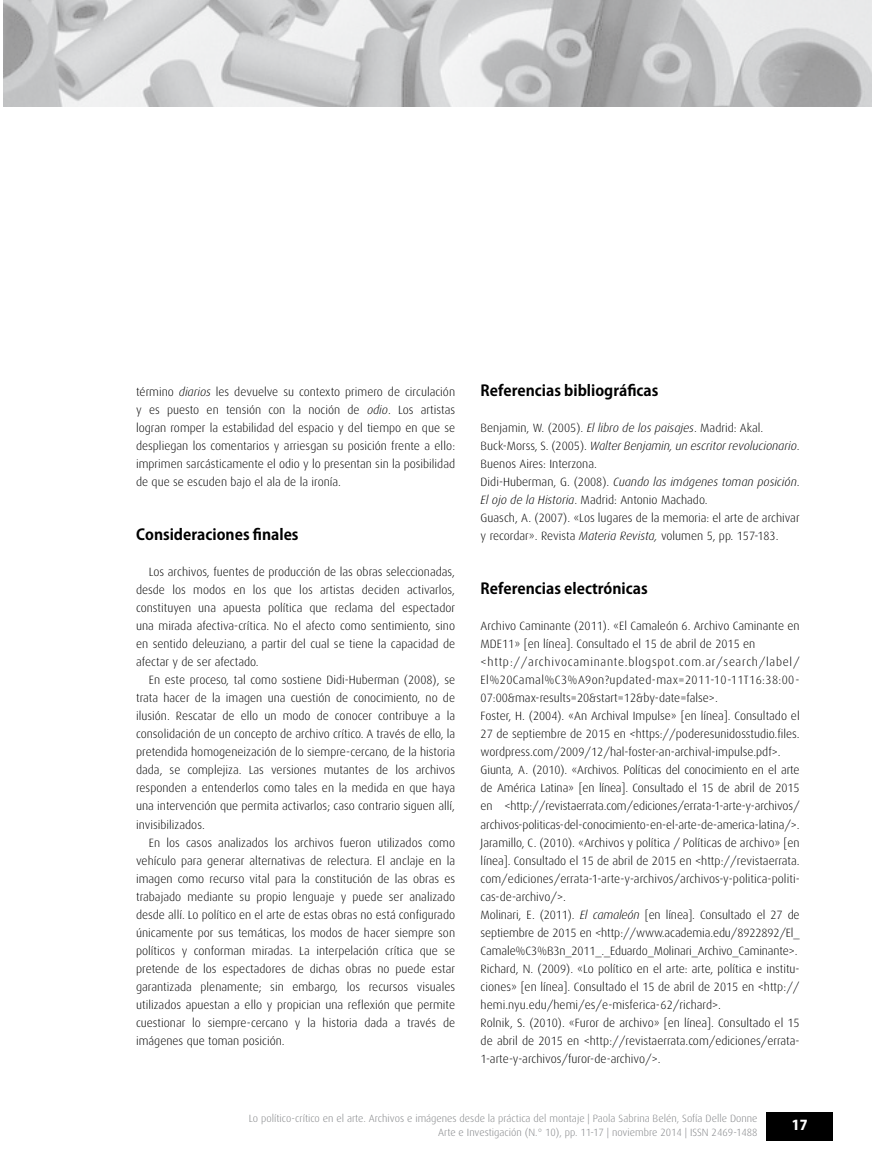
<style>
.page{position:relative;width:872px;height:1170px;background:#fff}
.page>*{position:absolute;margin:0;border:0;box-sizing:border-box;transform-origin:0 0}
.t1{font:700 15px "Koz Go Pro";color:#000}
.t2{font:800 13.5px "Koz Go Pro";color:#fff}
.t3{font:300 12px/18px "Dax";color:#000;text-align:justify}
.t4{font:300 10.5px/13.5px "Dax";color:#808285;text-align:right}
.s1{font-style:italic}
</style>
<div class="page">
<div style="left:766px;top:1111px;width:67px;height:29px;background:#000"></div>
<img style="left:4px;top:0;width:868px;height:106px">
<p class="t3" style="left:136px;top:383px;width:320px">término <span class="s1">diarios</span> les devuelve su contexto primero de circulación y es puesto en tensión con la noción de <span class="s1">odio</span>. Los artistas logran romper la estabilidad del espacio y del tiempo en que se despliegan los comentarios y arriesgan su posición frente a ello: imprimen sarcásticamente el odio y lo presentan sin la posibilidad de que se escuden bajo el ala de la ironía.</p>
<p class="t1" style="left:136px;top:525px;width:164px">Consideraciones finales</p>
<p class="t3" style="left:136px;top:563px;width:320px;text-indent:13px">Los archivos, fuentes de producción de las obras seleccionadas, desde los modos en los que los artistas deciden activarlos, constituyen una apuesta política que reclama del espectador una mirada afectiva-crítica. No el afecto como sentimiento, sino en sentido deleuziano, a partir del cual se tiene la capacidad de afectar y de ser afectado.</p>
<p class="t3" style="left:136px;top:671px;width:320px;text-indent:13px">En este proceso, tal como sostiene Didi-Huberman (2008), se trata hacer de la imagen una cuestión de conocimiento, no de ilusión. Rescatar de ello un modo de conocer contribuye a la consolidación de un concepto de archivo crítico. A través de ello, la pretendida homogeneización de lo siempre-cercano, de la historia dada, se complejiza. Las versiones mutantes de los archivos responden a entenderlos como tales en la medida en que haya una intervención que permita activarlos; caso contrario siguen allí, invisibilizados.</p>
<p class="t3" style="left:136px;top:833px;width:320px;text-indent:13px">En los casos analizados los archivos fueron utilizados como vehículo para generar alternativas de relectura. El anclaje en la imagen como recurso vital para la constitución de las obras es trabajado mediante su propio lenguaje y puede ser analizado desde allí. Lo político en el arte de estas obras no está configurado únicamente por sus temáticas, los modos de hacer siempre son políticos y conforman miradas. La interpelación crítica que se pretende de los espectadores de dichas obras no puede estar garantizada plenamente; sin embargo, los recursos visuales utilizados apuestan a ello y propician una reflexión que permite cuestionar lo siempre-cercano y la historia dada a través de imágenes que toman posición.</p>
<p class="t1" style="left:480px;top:381px;width:179px">Referencias bibliográficas</p>
<p class="t3" style="left:480px;top:419px;width:320px;text-align:left">Benjamin, W. (2005). <span class="s1">El libro de los paisajes</span>. Madrid: Akal.<br>Buck-Morss, S. (2005). <span class="s1">Walter Benjamin, un escritor revolucionario</span>.<br>Buenos Aires: Interzona.<br>Didi-Huberman, G. (2008). <span class="s1">Cuando las imágenes toman posición</span>.<br><span class="s1">El ojo de la Historia</span>. Madrid: Antonio Machado.<br>Guasch, A. (2007). «Los lugares de la memoria: el arte de archivar y recordar». Revista <span class="s1">Materia Revista,</span> volumen 5, pp. 157-183.</p>
<p class="t1" style="left:480px;top:579px;width:169px">Referencias electrónicas</p>
<p class="t3" style="left:480px;top:617px;width:321px;text-align:left">Archivo Caminante (2011). «El Camaleón 6. Archivo Caminante en MDE11» [en línea]. Consultado el 15 de abril de 2015 en &lt;http://archivocaminante.blogspot.com.ar/search/label/ El%20Camal%C3%A9on?updated-max=2011-10-11T16:38:00- 07:00&amp;max-results=20&amp;start=12&amp;by-date=false&gt;.<br>Foster, H. (2004). «An Archival Impulse» [en línea]. Consultado el 27 de septiembre de 2015 en <span class="s1">&lt;</span>https://poderesunidosstudio.files. wordpress.com/2009/12/hal-foster-an-archival-impulse.pdf&gt;.<br>Giunta, A. (2010). «Archivos. Políticas del conocimiento en el arte de América Latina» [en línea]. Consultado el 15 de abril de 2015 en &lt;http://revistaerrata.com/ediciones/errata-1-arte-y-archivos/ archivos-politicas-del-conocimiento-en-el-arte-de-america-latina/&gt;.<br>Jaramillo, C. (2010). «Archivos y política / Políticas de archivo» [en línea]. Consultado el 15 de abril de 2015 en &lt;http://revistaerrata. com/ediciones/errata-1-arte-y-archivos/archivos-y-politica-politi&shy;cas-de-archivo/&gt;.<br>Molinari, E. (2011). <span class="s1">El camaleón</span> [en línea]. Consultado el 27 de septiembre de 2015 en <span class="s1">&lt;</span>http://www.academia.edu/8922892/El_ Camale%C3%B3n_2011_._Eduardo_Molinari_Archivo_Caminante&gt;.<br>Richard, N. (2009). «Lo político en el arte: arte, política e institu&shy;ciones» [en línea]. Consultado el 15 de abril de 2015 en &lt;http:// hemi.nyu.edu/hemi/es/e-misferica-62/richard&gt;.<br>Rolnik, S. (2010). «Furor de archivo» [en línea]. Consultado el 15 de abril de 2015 en &lt;http://revistaerrata.com/ediciones/errata-1-arte-y-archivos/furor-de-archivo/&gt;.</p>
<p class="t4" style="left:249px;top:1111px;width:510px">Lo político-crítico en el arte. Archivos e imágenes desde la práctica del montaje | Paola Sabrina Belén, Sofía Delle Donne<br>Arte e Investigación (N.° 10), pp. 11-17 | noviembre 2014 | ISSN 2469-1488</p>
<p class="t2" style="left:792px;top:1116px;width:17px">17</p>
</div>
